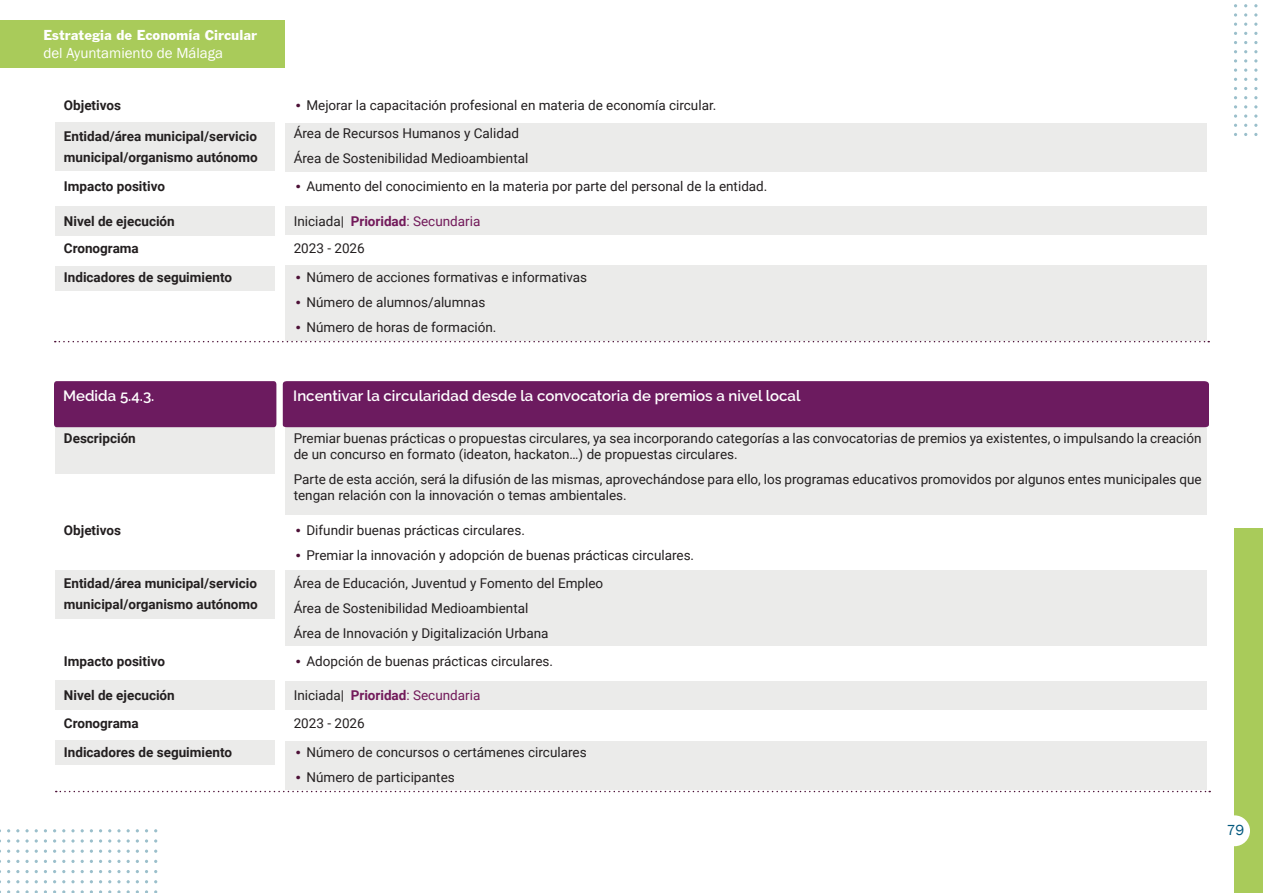
<style>
.page{position:relative;width:1263px;height:893px;background:#fff}
.page>*{position:absolute;margin:0;border:0;box-sizing:border-box;transform-origin:0 0}
.Bloque_de_Texto{font:600 15px "Raleway";color:#fff}
.t1{font:15px "Franklin Gothic";color:#fff}
.t2{font:15px "Franklin Gothic";color:#fff}
.t3{font:15px "Franklin Gothic";color:#00577d}
.Bloque_de_Texto_-_Tablas{font:13.5px/16.2px "Roboto";color:#231f20}
.Bloque_de_Texto-2{font:700 13.5px "Roboto";color:#231f20}
.Bloque_de_Texto-3{font:13.5px "Roboto";color:#231f20}
.Bloque_de_Texto-4{font:13.5px "Roboto";color:#72195a}
.s1{font-family:"Franklin Gothic";color:#4c1036}
.s2{color:#231f20}
.s3{font-weight:700}
</style>
<div class="page">
<div style="left:1234px;top:528px;width:29px;height:365px;background:#a9cb5a"></div>
<div style="left:1219px;top:815px;width:31px;height:31px;background:#fff;border-radius:50%"></div>
<svg style="left:1234px;top:13px;width:3px;height:4px"></svg>
<svg style="left:1234px;top:59px;width:3px;height:4px"></svg>
<svg style="left:1234px;top:114px;width:3px;height:4px"></svg>
<svg style="left:145px;top:839px;width:3px;height:4px"></svg>
<svg style="left:90px;top:839px;width:3px;height:4px"></svg>
<svg style="left:117px;top:870px;width:4px;height:3px"></svg>
<svg style="left:117px;top:839px;width:4px;height:4px"></svg>
<svg style="left:117px;top:860px;width:4px;height:3px"></svg>
<svg style="left:7px;top:839px;width:3px;height:4px"></svg>
<svg style="left:99px;top:839px;width:3px;height:4px"></svg>
<svg style="left:44px;top:839px;width:3px;height:4px"></svg>
<svg style="left:71px;top:870px;width:4px;height:3px"></svg>
<svg style="left:71px;top:839px;width:4px;height:4px"></svg>
<svg style="left:71px;top:860px;width:4px;height:3px"></svg>
<svg style="left:136px;top:839px;width:3px;height:4px"></svg>
<svg style="left:25px;top:870px;width:4px;height:3px"></svg>
<svg style="left:25px;top:839px;width:4px;height:4px"></svg>
<svg style="left:25px;top:860px;width:4px;height:3px"></svg>
<svg style="left:53px;top:839px;width:3px;height:4px"></svg>
<div style="left:0;top:20px;width:284px;height:48px;background:#a9cb5a"></div>
<div style="left:285px;top:123px;width:921px;height:48px;background:#ebebea"></div>
<div style="left:285px;top:266px;width:921px;height:75px;background:#ebebea"></div>
<div style="left:285px;top:206px;width:921px;height:29px;background:#ebebea"></div>
<div style="left:55px;top:123px;width:220px;height:48px;background:#ebebea"></div>
<div style="left:55px;top:266px;width:220px;height:24px;background:#ebebea"></div>
<div style="left:55px;top:206px;width:220px;height:29px;background:#ebebea"></div>
<svg style="left:55px;top:341px;width:1151px;height:1px"></svg>
<div style="left:285px;top:425px;width:921px;height:89px;background:#ebebea"></div>
<div style="left:285px;top:570px;width:921px;height:75px;background:#ebebea"></div>
<div style="left:285px;top:741px;width:921px;height:48px;background:#ebebea"></div>
<div style="left:285px;top:681px;width:921px;height:29px;background:#ebebea"></div>
<div style="left:55px;top:424px;width:220px;height:50px;background:#ebebea"></div>
<div style="left:55px;top:570px;width:220px;height:49px;background:#ebebea"></div>
<div style="left:55px;top:740px;width:220px;height:25px;background:#ebebea"></div>
<div style="left:55px;top:681px;width:220px;height:29px;background:#ebebea"></div>
<div style="left:54px;top:381px;width:222px;height:46px;background:#6c1b5f;border-radius:3px"></div>
<div style="left:283px;top:381px;width:926px;height:46px;background:#6c1b5f"></div>
<svg style="left:56px;top:791px;width:1151px;height:1px"></svg>
<p class="t1" style="left:43px;top:26px;width:215px">Estrategia de Economía Circular</p>
<p class="t2" style="left:43px;top:44px;width:181px">del Ayuntamiento de Málaga</p>
<p class="Bloque_de_Texto-2" style="left:64px;top:96px;width:59px">Objetivos</p>
<p class="Bloque_de_Texto_-_Tablas" style="left:294px;top:97px;width:424px"><span class="s1">•</span> Mejorar la capacitación profesional en materia de economía circular.</p>
<p class="Bloque_de_Texto-2" style="left:64px;top:127px;width:195px">Entidad/área municipal/servicio</p>
<p class="Bloque_de_Texto-2" style="left:64px;top:148px;width:195px">municipal/organismo autónomo</p>
<p class="Bloque_de_Texto-3" style="left:294px;top:124px;width:227px">Área de Recursos Humanos y Calidad</p>
<p class="Bloque_de_Texto-3" style="left:294px;top:148px;width:236px">Área de Sostenibilidad Medioambiental</p>
<p class="Bloque_de_Texto-2" style="left:64px;top:177px;width:103px">Impacto positivo</p>
<p class="Bloque_de_Texto_-_Tablas" style="left:294px;top:178px;width:475px"><span class="s1">•</span> Aumento del conocimiento en la materia por parte del personal de la entidad.</p>
<p class="Bloque_de_Texto-2" style="left:64px;top:211px;width:112px">Nivel de ejecución</p>
<p class="Bloque_de_Texto-4" style="left:294px;top:211px;width:188px"><span class="s2">Iniciada|</span> <span class="s3">Prioridad</span>: Secundaria</p>
<p class="Bloque_de_Texto-2" style="left:64px;top:239px;width:76px">Cronograma</p>
<p class="Bloque_de_Texto-3" style="left:294px;top:239px;width:73px">2023 - 2026</p>
<p class="Bloque_de_Texto-2" style="left:64px;top:268px;width:170px">Indicadores de seguimiento</p>
<p class="Bloque_de_Texto_-_Tablas" style="left:294px;top:269px;width:295px"><span class="s1">•</span> Número de acciones formativas e informativas</p>
<p class="Bloque_de_Texto_-_Tablas" style="left:294px;top:293px;width:193px"><span class="s1">•</span> Número de alumnos/alumnas</p>
<p class="Bloque_de_Texto_-_Tablas" style="left:294px;top:318px;width:204px"><span class="s1">•</span> Número de horas de formación.</p>
<p class="Bloque_de_Texto" style="left:63px;top:387px;width:93px">Medida 5.4.3.</p>
<p class="Bloque_de_Texto" style="left:293px;top:387px;width:509px">Incentivar la circularidad desde la convocatoria de premios a nivel local</p>
<p class="Bloque_de_Texto-2" style="left:64px;top:429px;width:73px">Descripción</p>
<p class="Bloque_de_Texto_-_Tablas" style="left:294px;top:430px;width:909px">Premiar buenas prácticas o propuestas circulares, ya sea incorporando categorías a las convocatorias de premios ya existentes, o impulsando la creación de un concurso en formato (ideaton, hackaton…) de propuestas circulares.</p>
<p class="Bloque_de_Texto_-_Tablas" style="left:294px;top:471px;width:909px">Parte de esta acción, será la difusión de las mismas, aprovechándose para ello, los programas educativos promovidos por algunos entes municipales que tengan relación con la innovación o temas ambientales.</p>
<p class="Bloque_de_Texto-2" style="left:64px;top:521px;width:59px">Objetivos</p>
<p class="Bloque_de_Texto_-_Tablas" style="left:294px;top:521px;width:233px"><span class="s1">•</span> Difundir buenas prácticas circulares.</p>
<p class="Bloque_de_Texto_-_Tablas" style="left:294px;top:546px;width:402px"><span class="s1">•</span> Premiar la innovación y adopción de buenas prácticas circulares.</p>
<p class="Bloque_de_Texto-2" style="left:64px;top:574px;width:195px">Entidad/área municipal/servicio</p>
<p class="Bloque_de_Texto-2" style="left:64px;top:595px;width:195px">municipal/organismo autónomo</p>
<p class="Bloque_de_Texto-3" style="left:294px;top:574px;width:311px">Área de Educación, Juventud y Fomento del Empleo</p>
<p class="Bloque_de_Texto-3" style="left:294px;top:599px;width:236px">Área de Sostenibilidad Medioambiental</p>
<p class="Bloque_de_Texto-3" style="left:294px;top:624px;width:256px">Área de Innovación y Digitalización Urbana</p>
<p class="Bloque_de_Texto-2" style="left:64px;top:652px;width:103px">Impacto positivo</p>
<p class="Bloque_de_Texto_-_Tablas" style="left:294px;top:652px;width:261px"><span class="s1">•</span> Adopción de buenas prácticas circulares.</p>
<p class="Bloque_de_Texto-2" style="left:64px;top:686px;width:112px">Nivel de ejecución</p>
<p class="Bloque_de_Texto-4" style="left:294px;top:686px;width:188px"><span class="s2">Iniciada|</span> <span class="s3">Prioridad</span>: Secundaria</p>
<p class="Bloque_de_Texto-2" style="left:64px;top:714px;width:76px">Cronograma</p>
<p class="Bloque_de_Texto-3" style="left:294px;top:714px;width:73px">2023 - 2026</p>
<p class="Bloque_de_Texto-2" style="left:64px;top:743px;width:170px">Indicadores de seguimiento</p>
<p class="Bloque_de_Texto_-_Tablas" style="left:294px;top:743px;width:294px"><span class="s1">•</span> Número de concursos o certámenes circulares</p>
<p class="Bloque_de_Texto_-_Tablas" style="left:294px;top:768px;width:163px"><span class="s1">•</span> Número de participantes</p>
<p class="t3" style="left:1227px;top:821px;width:19px">79</p>
</div>
